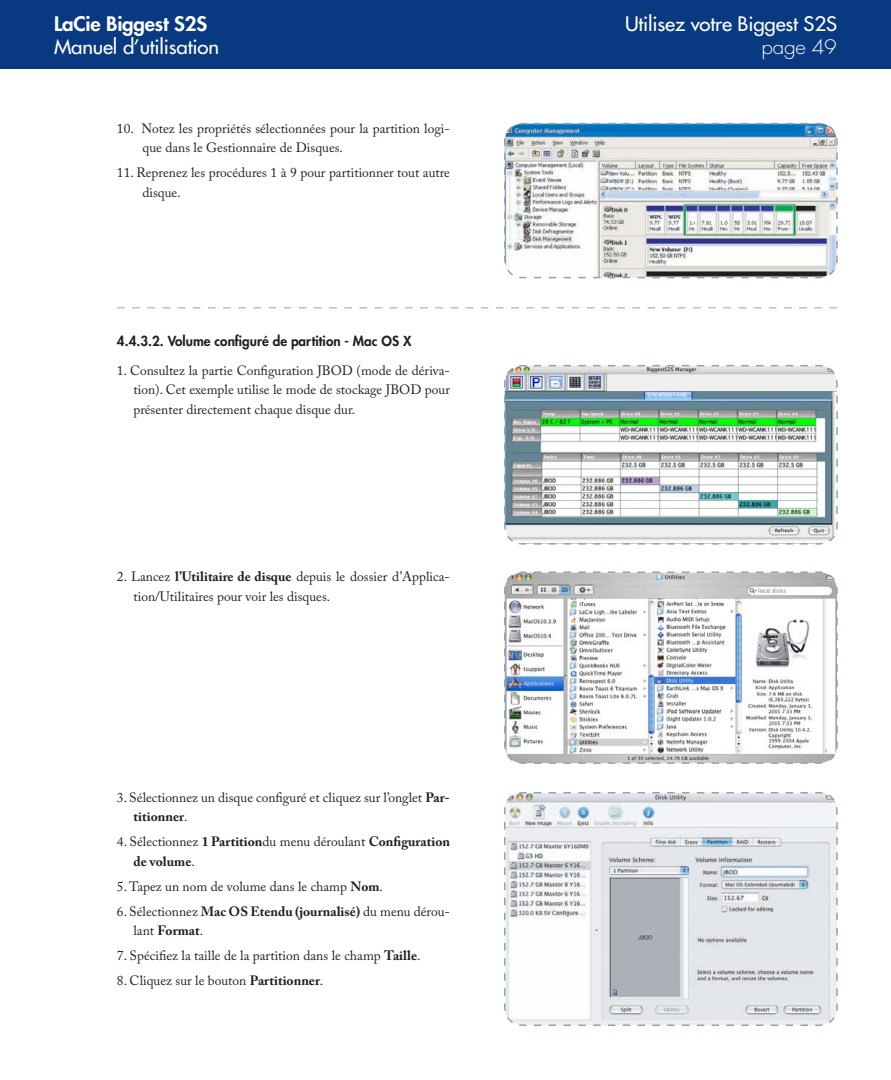
<style>
.page{position:relative;width:891px;height:1080px;background:#fff}
.page>*{position:absolute;margin:0;border:0;box-sizing:border-box;transform-origin:0 0}
.t1{font:19.5px "Futura";letter-spacing:-.01em;color:#fff;scale:1.05 1}
.t2{font:800 19.5px "Futura";letter-spacing:-.01em;color:#fff;scale:1.05 1}
.t3{font:300 19.5px "Futura";color:#fff;scale:1.05 1}
.t4{font:13.5px/19.5px "Adobe Caslon Pro";color:#231f20}
.t5{font:700 13.5px/19.5px "Adobe Caslon Pro";color:#231f20}
.t6{font:800 13.5px "Futura";color:#231f20}
.s1{font-weight:700}
.s2{font-weight:400}
</style>
<div class="page">
<div style="left:0;top:0;width:891px;height:69px;background:#083981"></div>
<svg style="left:504px;top:122px;width:334px;height:157px"></svg>
<svg style="left:117px;top:307px;width:720px;height:1px"></svg>
<svg style="left:504px;top:364px;width:334px;height:181px"></svg>
<svg style="left:504px;top:571px;width:334px;height:193px"></svg>
<svg style="left:504px;top:792px;width:334px;height:234px"></svg>
<h1 class="t1" style="left:625px;top:11px;width:203px">Utilisez votre Biggest S2S</h1>
<h1 class="t2" style="left:54px;top:10px;width:147px">LaCie Biggest S2S</h1>
<h1 class="t1" style="left:54px;top:34px;width:159px">Manuel d’utilisation</h1>
<h1 class="t3" style="left:762px;top:34px;width:61px">page 49</h1>
<p class="t4" style="left:142px;top:118px;width:309px;text-indent:-26px">10. Notez les propriétés sélectionnées pour la partition logi&shy;que dans le Gestionnaire de Disques.</p>
<p class="t4" style="left:142px;top:163px;width:309px;text-indent:-26px">11. Reprenez les procédures 1 à 9 pour partitionner tout autre disque.</p>
<p class="t6" style="left:117px;top:332px;width:296px">4.4.3.2. Volume configuré de partition - Mac OS X</p>
<p class="t4" style="left:133px;top:360px;width:318px;text-align:justify;text-indent:-16px">1. Consultez la partie Configuration JBOD (mode de dériva&shy;tion). Cet exemple utilise le mode de stockage JBOD pour présenter directement chaque disque dur.</p>
<p class="t4" style="left:133px;top:567px;width:318px;text-indent:-16px">2. Lancez <span class="s1">l’Utilitaire de disque</span> depuis le dossier d’Applica&shy;tion/Utilitaires pour voir les disques.</p>
<p class="t4" style="left:133px;top:788px;width:318px;text-indent:-16px">3. Sélectionnez un disque configuré et cliquez sur l’onglet <span class="s1">Par&shy;titionner</span>.</p>
<p class="t5" style="left:133px;top:832px;width:318px;text-indent:-16px"><span class="s2">4. Sélectionnez</span> 1 Partition<span class="s2">du menu déroulant</span> Configuration de volume<span class="s2">.</span></p>
<p class="t4" style="left:117px;top:876px;width:268px">5. Tapez un nom de volume dans le champ <span class="s1">Nom</span>.</p>
<p class="t4" style="left:133px;top:901px;width:318px;text-indent:-16px">6. Sélectionnez <span class="s1">Mac OS Etendu (journalisé)</span> du menu dérou&shy;lant <span class="s1">Format</span>.</p>
<p class="t4" style="left:117px;top:946px;width:305px">7. Spécifiez la taille de la partition dans le champ <span class="s1">Taille</span>.</p>
<p class="t4" style="left:117px;top:971px;width:208px">8. Cliquez sur le bouton <span class="s1">Partitionner</span>.</p>
</div>
